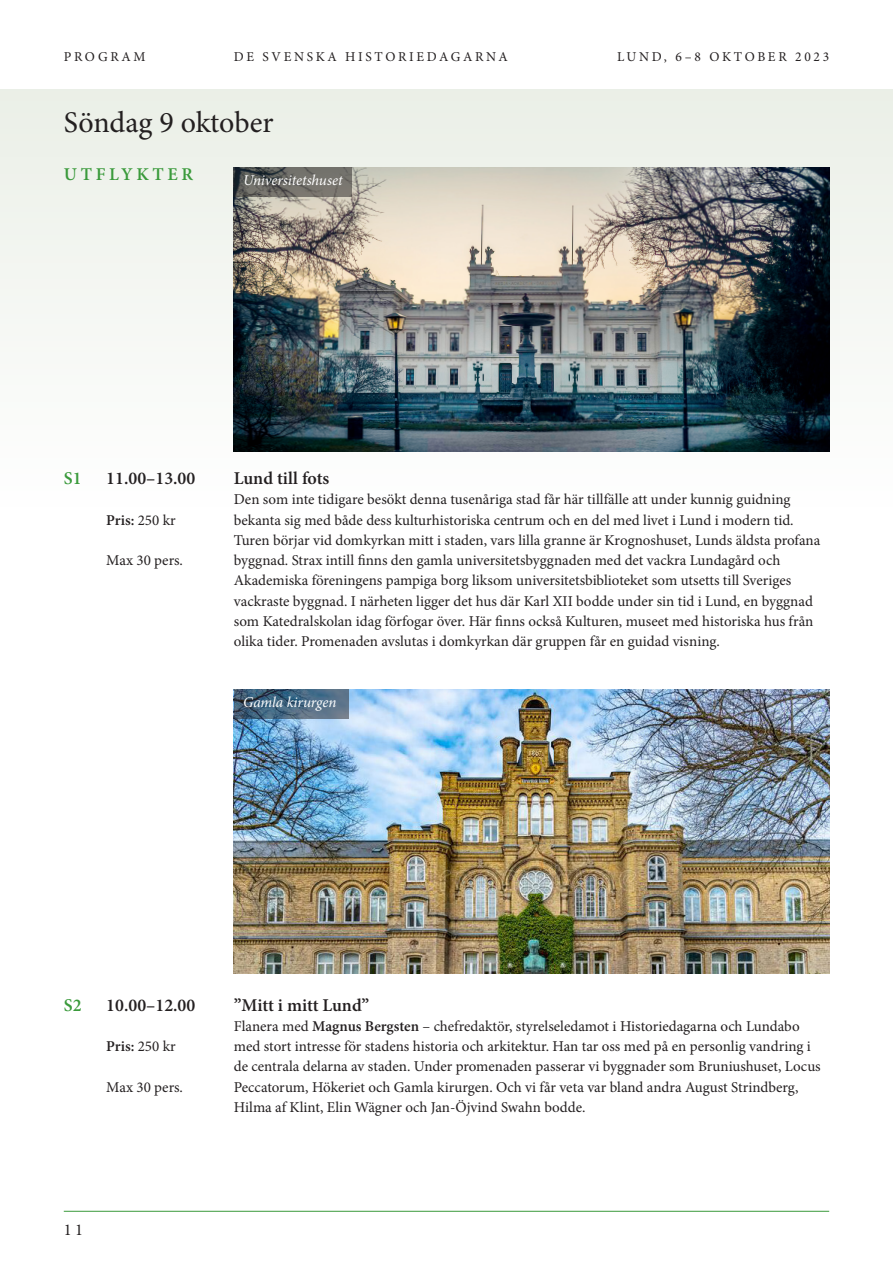
<style>
.page{position:relative;width:893px;height:1263px;background:#fff}
.page>*{position:absolute;margin:0;border:0;box-sizing:border-box;transform-origin:0 0}
.t1{font:30px "Minion Pro";letter-spacing:-.005em;color:#231f20}
.t2{font:600 18px "Minion Pro";color:#231f20}
.t3{font:600 18px "Minion Pro";letter-spacing:.2em;color:#3a9a3b}
.t4{font:16.5px "Minion Pro";color:#231f20}
.t5{font:15px "Minion Pro";color:#231f20}
.t6{font:italic 15px "Minion Pro";letter-spacing:-.005em;color:#fff}
.t7{font:600 15px "Minion Pro";color:#231f20}
.t8{font:13.5px "Minion Pro";letter-spacing:.2em;color:#231f20}
.s1{font-weight:400}
.s2{font-weight:600}
</style>
<div class="page">
<div style="left:0;top:89px;width:893px;height:421px;background:linear-gradient(to bottom,#ebf0e8,#fcfcfd)"></div>
<hr style="left:64px;top:1211px;width:765px;height:1px;background:#3a9a3b">
<img style="left:234px;top:167px;width:595px;height:284px">
<img style="left:234px;top:689px;width:595px;height:284px">
<svg style="left:234px;top:689px;width:115px;height:30px;background:#48657d"></svg>
<svg style="left:234px;top:167px;width:118px;height:30px;background:#646460"></svg>
<p class="t8" style="left:64px;top:47px;width:83px">PROGRAM</p>
<p class="t8" style="left:234px;top:47px;width:275px">DE SVENSKA HISTORIEDAGARNA</p>
<p class="t8" style="left:617px;top:47px;width:214px">LUND, 6–8 OKTOBER 2023</p>
<p class="t1" style="left:64px;top:102px;width:211px">Söndag 9 oktober</p>
<p class="t3" style="left:64px;top:162px;width:131px">UTFLYKTER</p>
<p class="t6" style="left:243px;top:170px;width:101px">Universitetshuset</p>
<p class="t3" style="left:64px;top:466px;width:19px">S1</p>
<p class="t2" style="left:106px;top:466px;width:91px">11.00–13.00</p>
<p class="t2" style="left:234px;top:466px;width:97px">Lund till fots</p>
<p class="t5" style="left:234px;top:489px;width:558px">Den som inte tidigare besökt denna tusenåriga stad får här tillfälle att under kunnig guidning</p>
<p class="t7" style="left:106px;top:509px;width:71px">Pris: <span class="s1">250 kr</span></p>
<p class="t5" style="left:234px;top:510px;width:561px">bekanta sig med både dess kulturhistoriska centrum och en del med livet i Lund i modern tid.</p>
<p class="t5" style="left:234px;top:530px;width:588px">Turen börjar vid domkyrkan mitt i staden, vars lilla granne är Krognoshuset, Lunds äldsta profana</p>
<p class="t5" style="left:106px;top:550px;width:78px">Max 30 pers.</p>
<p class="t5" style="left:234px;top:550px;width:548px">byggnad. Strax intill finns den gamla universitetsbyggnaden med det vackra Lundagård och</p>
<p class="t5" style="left:234px;top:570px;width:559px">Akademiska föreningens pampiga borg liksom universitetsbiblioteket som utsetts till Sveriges</p>
<p class="t5" style="left:234px;top:591px;width:581px">vackraste byggnad. I närheten ligger det hus där Karl XII bodde under sin tid i Lund, en byggnad</p>
<p class="t5" style="left:234px;top:611px;width:581px">som Katedralskolan idag förfogar över. Här finns också Kulturen, museet med historiska hus från</p>
<p class="t5" style="left:234px;top:631px;width:488px">olika tider. Promenaden avslutas i domkyrkan där gruppen får en guidad visning.</p>
<p class="t6" style="left:243px;top:692px;width:95px">Gamla kirurgen</p>
<p class="t3" style="left:64px;top:992px;width:19px">S2</p>
<p class="t2" style="left:106px;top:992px;width:91px">10.00–12.00</p>
<p class="t2" style="left:234px;top:992px;width:137px">”Mitt i mitt Lund”</p>
<p class="t5" style="left:234px;top:1016px;width:567px">Flanera med <span class="s2">Magnus Bergsten</span> – chefredaktör, styrelseledamot i Historiedagarna och Lundabo</p>
<p class="t7" style="left:106px;top:1036px;width:71px">Pris: <span class="s1">250 kr</span></p>
<p class="t5" style="left:234px;top:1036px;width:578px">med stort intresse för stadens historia och arkitektur. Han tar oss med på en personlig vandring i</p>
<p class="t5" style="left:234px;top:1056px;width:588px">de centrala delarna av staden. Under promenaden passerar vi byggnader som Bruniushuset, Locus</p>
<p class="t5" style="left:106px;top:1077px;width:78px">Max 30 pers.</p>
<p class="t5" style="left:234px;top:1077px;width:566px">Peccatorum, Hökeriet och Gamla kirurgen. Och vi får veta var bland andra August Strindberg,</p>
<p class="t5" style="left:234px;top:1097px;width:353px">Hilma af Klint, Elin Wägner och Jan-Öjvind Swahn bodde.</p>
<p class="t4" style="left:64px;top:1218px;width:21px">11</p>
</div>
